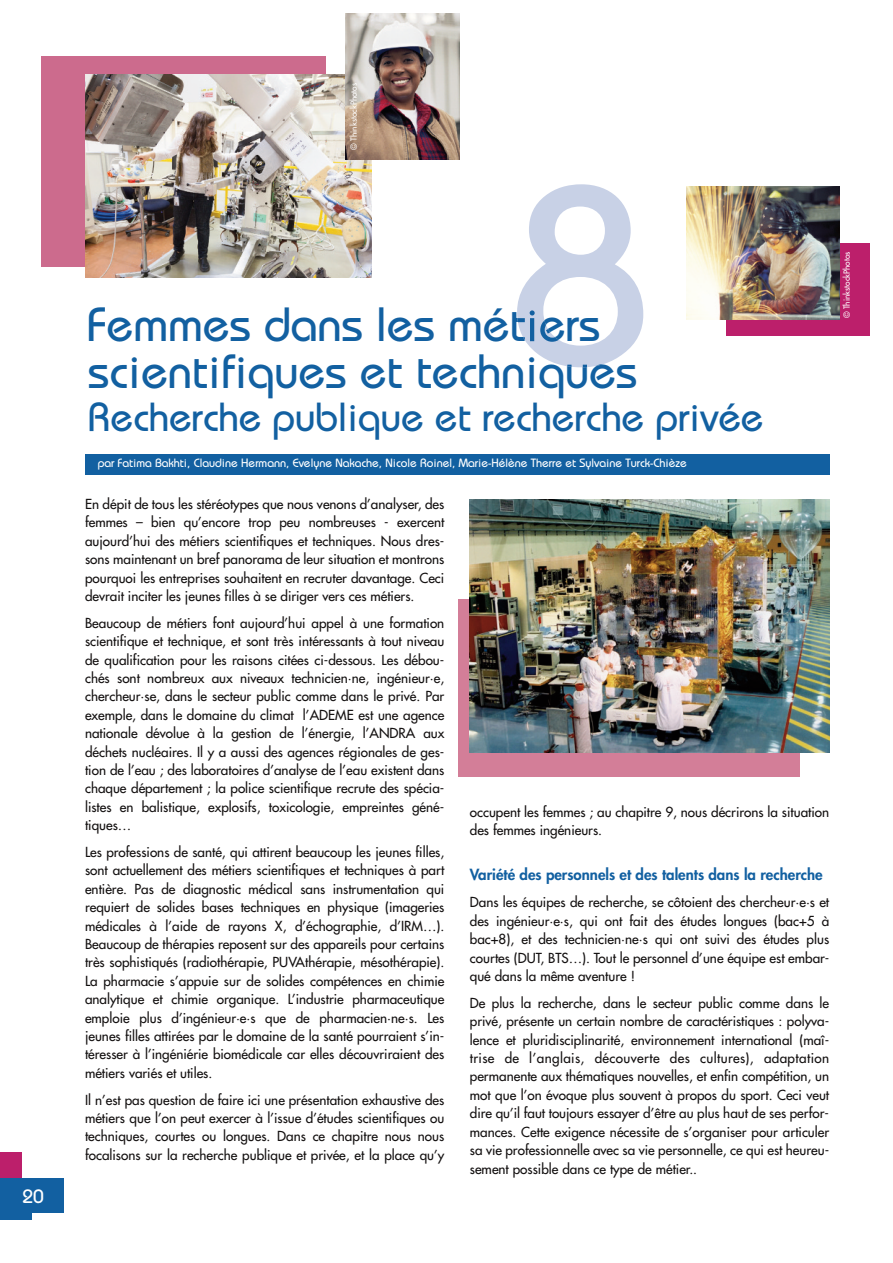
<style>
.page{position:relative;width:893px;height:1263px;background:#fff}
.page>*{position:absolute;margin:0;border:0;box-sizing:border-box;transform-origin:0 0}
.t1{font:48px/46.5px "Bimini Normal";color:#1260a1}
.t2{font:40.5px "Bimini Normal";color:#1260a1}
.t3{font:19.35px "Bimini Normal";color:#fff}
.t4{font:800 15px "Futura";color:#1260a1}
.t5{font:13.5px/18.5px "Futura";color:#131010;text-align:justify}
.t6{font:12px "Bimini Normal";color:#fff}
.t7{font:8.25px "Futura";color:#fff}
</style>
<div class="page">
<div style="left:0;top:1184px;width:32px;height:36px;background:#1260a1"></div>
<div style="left:0;top:1152px;width:21px;height:43px;background:#bc1f6b"></div>
<div style="left:0;top:1178px;width:63px;height:34px;background:#1260a1"></div>
<div style="left:41px;top:57px;width:285px;height:210px;background:#cc6b8d"></div>
<div style="left:726px;top:244px;width:143px;height:92px;background:#bc1f6b"></div>
<div style="left:458px;top:600px;width:342px;height:177px;background:#d37e98"></div>
<div style="left:85px;top:454px;width:744px;height:20px;background:#1260a1"></div>
<img style="left:85px;top:75px;width:287px;height:202px">
<img style="left:346px;top:14px;width:113px;height:146px">
<img style="left:687px;top:186px;width:153px;height:133px">
<img style="left:470px;top:499px;width:359px;height:253px">
<svg style="left:517px;top:184px;width:126px;height:183px"></svg>
<h3 class="t3" style="left:23px;top:1184px;width:23px">20</h3>
<p class="t7" style="left:350px;top:150px;width:68px;rotate:-90deg">© ThinkstockPhotos</p>
<h1 class="t1" style="left:88px;top:301px;width:551px">Femmes dans les métiers scientifiques et techniques</h1>
<h2 class="t2" style="left:88px;top:393px;width:677px">Recherche publique et recherche privée</h2>
<p class="t6" style="left:98px;top:456px;width:590px">par Fatima Bakhti, Claudine Hermann, Evelyne Nakache, Nicole Roinel, Marie-Hélène Therre et Sylvaine Turck-Chièze</p>
<p class="t5" style="left:85px;top:496px;width:361px">En dépit de tous les stéréotypes que nous venons d’analyser, des femmes – bien qu’encore trop peu nombreuses - exercent aujourd’hui des métiers scientifiques et techniques. Nous dres&shy;sons maintenant un bref panorama de leur situation et montrons pourquoi les entreprises souhaitent en recruter davantage. Ceci devrait inciter les jeunes filles à se diriger vers ces métiers.</p>
<p class="t5" style="left:85px;top:615px;width:361px">Beaucoup de métiers font aujourd’hui appel à une formation scientifique et technique, et sont très intéressants à tout niveau de qualification pour les raisons citées ci-dessous. Les débou&shy;chés sont nombreux aux niveaux technicien·ne, ingénieur·e, chercheur·se, dans le secteur public comme dans le privé. Par exemple, dans le domaine du climat l’ADEME est une agence nationale dévolue à la gestion de l’énergie, l’ANDRA aux déchets nucléaires. Il y a aussi des agences régionales de ges&shy;tion de l’eau ; des laboratoires d’analyse de l’eau existent dans chaque département ; la police scientifique recrute des spécia&shy;listes en balistique, explosifs, toxicologie, empreintes géné&shy;tiques…</p>
<p class="t5" style="left:85px;top:844px;width:361px">Les professions de santé, qui attirent beaucoup les jeunes filles, sont actuellement des métiers scientifiques et techniques à part entière. Pas de diagnostic médical sans instrumentation qui requiert de solides bases techniques en physique (imageries médicales à l’aide de rayons X, d’échographie, d’IRM…).<br>Beaucoup de thérapies reposent sur des appareils pour certains très sophistiqués (radiothérapie, PUVAthérapie, mésothérapie).<br>La pharmacie s’appuie sur de solides compétences en chimie analytique et chimie organique. L’industrie pharmaceutique emploie plus d’ingénieur·e·s que de pharmacien·ne·s. Les jeunes filles attirées par le domaine de la santé pourraient s’in&shy;téresser à l’ingéniérie biomédicale car elles découvriraient des métiers variés et utiles.</p>
<p class="t5" style="left:85px;top:1091px;width:361px">Il n’est pas question de faire ici une présentation exhaustive des métiers que l’on peut exercer à l’issue d’études scientifiques ou techniques, courtes ou longues. Dans ce chapitre nous nous focalisons sur la recherche publique et privée, et la place qu’y</p>
<p class="t5" style="left:470px;top:803px;width:361px">occupent les femmes ; au chapitre 9, nous décrirons la situation des femmes ingénieurs.</p>
<p class="t4" style="left:470px;top:867px;width:354px">Variété des personnels et des talents dans la recherche</p>
<p class="t5" style="left:470px;top:894px;width:361px">Dans les équipes de recherche, se côtoient des chercheur·e·s et des ingénieur·e·s, qui ont fait des études longues (bac+5 à bac+8), et des technicien·ne·s qui ont suivi des études plus courtes (DUT, BTS…). Tout le personnel d’une équipe est embar&shy;qué dans la même aventure !</p>
<p class="t5" style="left:470px;top:994px;width:361px">De plus la recherche, dans le secteur public comme dans le privé, présente un certain nombre de caractéristiques : polyva&shy;lence et pluridisciplinarité, environnement international (maî&shy;trise de l’anglais, découverte des cultures), adaptation permanente aux thématiques nouvelles, et enfin compétition, un mot que l’on évoque plus souvent à propos du sport. Ceci veut dire qu’il faut toujours essayer d’être au plus haut de ses perfor&shy;mances. Cette exigence nécessite de s’organiser pour articuler sa vie professionnelle avec sa vie personnelle, ce qui est heureu&shy;sement possible dans ce type de métier..</p>
<p class="t7" style="left:843px;top:318px;width:68px;rotate:-90deg">© ThinkstockPhotos</p>
</div>
